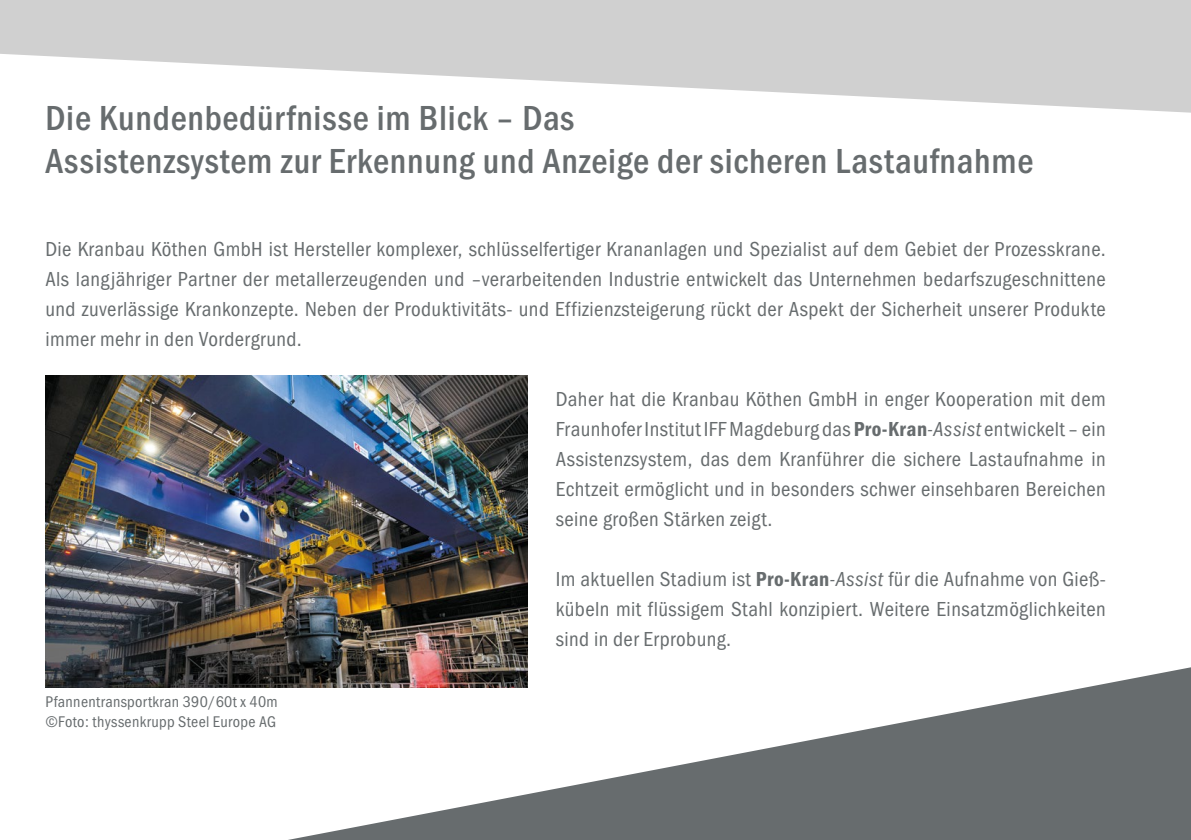
<style>
.page{position:relative;width:1191px;height:840px;background:#fff}
.page>*{position:absolute;margin:0;border:0;box-sizing:border-box;transform-origin:0 0}
.t1{font:500 36px/43.2px "Franklin Gothic URW Con";letter-spacing:.02em;color:#676c6e}
.t2{font:21px/30px "Franklin Gothic URW Con Boo";letter-spacing:.02em;color:#676c6e;text-align:justify}
.t3{font:16px/20px "Franklin Gothic URW Con Boo";letter-spacing:.02em;color:#676c6e}
.s1{font-family:"Franklin Gothic URW Con Dem"}
.s2{font-family:"Franklin Gothic URW Con Boo Ita"}
</style>
<div class="page">
<svg style="left:0;top:0;width:1191px;height:113px;fill:#d0d0d0"></svg>
<svg style="left:287px;top:667px;width:904px;height:172px;fill:#676c6e"></svg>
<img style="left:45px;top:375px;width:482px;height:312px">
<h1 class="t1" style="left:45px;top:94px;width:989px">Die Kundenbedürfnisse im Blick – Das<br>Assistenzsystem zur Erkennung und Anzeige der sicheren Lastaufnahme</h1>
<p class="t2" style="left:45px;top:233px;width:1062px">Die Kranbau Köthen GmbH ist Hersteller komplexer, schlüsselfertiger Krananlagen und Spezialist auf dem Gebiet der Prozesskrane.<br>Als langjähriger Partner der metallerzeugenden und –verarbeitenden Industrie entwickelt das Unternehmen bedarfszugeschnittene und zuverlässige Krankonzepte. Neben der Produktivitäts- und Effizienzsteigerung rückt der Aspekt der Sicherheit unserer Produkte immer mehr in den Vordergrund.</p>
<p class="t2" style="left:556px;top:383px;width:551px">Daher hat die Kranbau Köthen GmbH in enger Kooperation mit dem Fraunhofer Institut IFF Magdeburg das <span class="s1">Pro-Kran</span><span class="s2">-Assist</span> entwickelt – ein Assistenzsystem, das dem Kranführer die sichere Lastaufnahme in Echtzeit ermöglicht und in besonders schwer einsehbaren Bereichen seine großen Stärken zeigt.</p>
<p class="t3" style="left:45px;top:691px;width:234px">Pfannentransportkran 390/60t x 40m ©Foto: thyssenkrupp Steel Europe AG</p>
<p class="t2" style="left:556px;top:563px;width:551px">Im aktuellen Stadium ist <span class="s1">Pro-Kran</span><span class="s2">-Assist</span> für die Aufnahme von Gieß&shy;kübeln mit flüssigem Stahl konzipiert. Weitere Einsatzmöglichkeiten sind in der Erprobung.</p>
</div>
